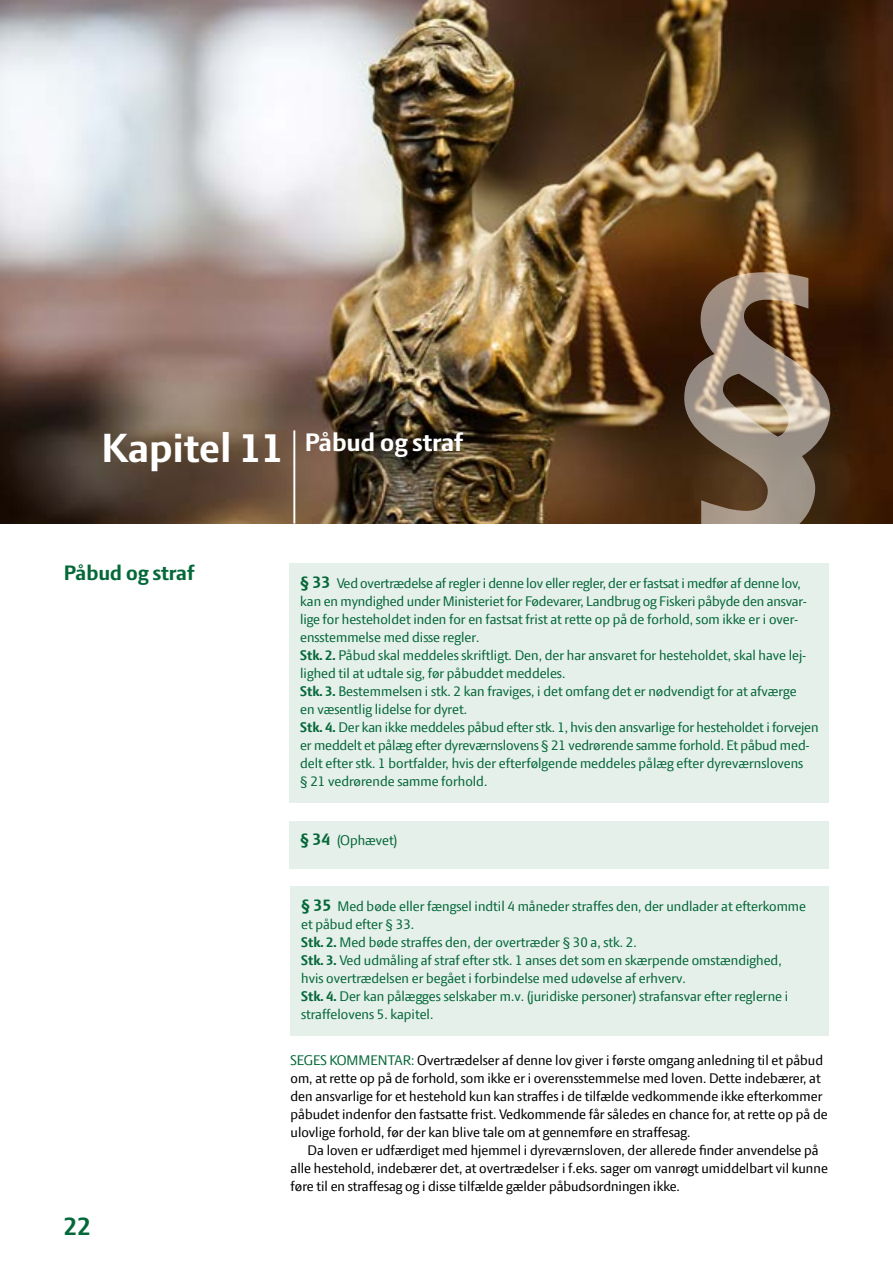
<style>
.page{position:relative;width:893px;height:1263px;background:#fff}
.page>*{position:absolute;margin:0;border:0;box-sizing:border-box;transform-origin:0 0}
.t1{font:700 339.3px "LF Press Sans";color:#fff}
.t2{font:700 27.3px "LF Press Sans";color:#fff}
.t3{font:700 27.3px "LF Press Sans";color:#056839}
.t4{font:700 22.5px "LF Press Sans";color:#056839}
.t5{font:15px/18px "LF Press Sans";color:#056839}
.t6{font:15px/18px "LF Press Sans";color:#000}
.s1{font-size:43.8px}
.s2{font-weight:700;font-size:18px}
.s3{font-weight:700}
.s4{color:#056839}
</style>
<div class="page">
<img style="left:0;top:0;width:893px;height:524px">
<hr style="left:293px;top:430px;width:2px;height:94px;background:#fff">
<div style="left:290px;top:563px;width:539px;height:240px;background:#e6f0eb"></div>
<div style="left:290px;top:821px;width:539px;height:47px;background:#e6f0eb"></div>
<div style="left:291px;top:886px;width:538px;height:150px;background:#e6f0eb"></div>
<h2 class="t2" style="left:102px;top:426px;width:363px"><span class="s1">Kapitel 11</span> Påbud og straf</h2>
<h1 class="t1" style="left:672px;top:187px;width:171px">§</h1>
<h3 class="t4" style="left:64px;top:560px;width:132px">Påbud og straf</h3>
<h2 class="t3" style="left:64px;top:1210px;width:29px">22</h2>
<p class="t5" style="left:300px;top:574px;width:520px"><span class="s2">§ 33</span> Ved overtrædelse af regler i denne lov eller regler, der er fastsat i medfør af denne lov, kan en myndighed under Ministeriet for Fødevarer, Landbrug og Fiskeri påbyde den ansvar&shy;lige for hesteholdet inden for en fastsat frist at rette op på de forhold, som ikke er i over&shy;ensstemmelse med disse regler.<br><span class="s3">Stk. 2.</span> Påbud skal meddeles skriftligt. Den, der har ansvaret for hesteholdet, skal have lej&shy;lighed til at udtale sig, før påbuddet meddeles.<br><span class="s3">Stk. 3.</span> Bestemmelsen i stk. 2 kan fraviges, i det omfang det er nødvendigt for at afværge<br>en væsentlig lidelse for dyret.<br><span class="s3">Stk. 4.</span> Der kan ikke meddeles påbud efter stk. 1, hvis den ansvarlige for hesteholdet i forvejen er meddelt et pålæg efter dyreværnslovens § 21 vedrørende samme forhold. Et påbud med&shy;delt efter stk. 1 bortfalder, hvis der efterfølgende meddeles pålæg efter dyreværnslovens<br>§ 21 vedrørende samme forhold.</p>
<p class="t5" style="left:300px;top:831px;width:99px"><span class="s2">§ 34</span> (Ophævet)</p>
<p class="t5" style="left:301px;top:896px;width:506px"><span class="s2">§ 35</span> Med bøde eller fængsel indtil 4 måneder straffes den, der undlader at efterkomme et påbud efter § 33.<br><span class="s3">Stk. 2.</span> Med bøde straffes den, der overtræder § 30 a, stk. 2.<br><span class="s3">Stk. 3.</span> Ved udmåling af straf efter stk. 1 anses det som en skærpende omstændighed, hvis overtrædelsen er begået i forbindelse med udøvelse af erhverv.<br><span class="s3">Stk. 4.</span> Der kan pålægges selskaber m.v. (juridiske personer) strafansvar efter reglerne i straffelovens 5. kapitel.</p>
<p class="t6" style="left:291px;top:1051px;width:538px"><span class="s4">SEGES KOMMENTAR:</span> Overtrædelser af denne lov giver i første omgang anledning til et påbud om, at rette op på de forhold, som ikke er i overensstemmelse med loven. Dette indebærer, at den ansvarlige for et hestehold kun kan straffes i de tilfælde vedkommende ikke efterkommer påbudet indenfor den fastsatte frist. Vedkommende får således en chance for, at rette op på de ulovlige forhold, før der kan blive tale om at gennemføre en straffesag.</p>
<p class="t6" style="left:291px;top:1141px;width:539px;text-indent:17px">Da loven er udfærdiget med hjemmel i dyreværnsloven, der allerede finder anvendelse på alle hestehold, indebærer det, at overtrædelser i f.eks. sager om vanrøgt umiddelbart vil kunne føre til en straffesag og i disse tilfælde gælder påbudsordningen ikke.</p>
</div>
